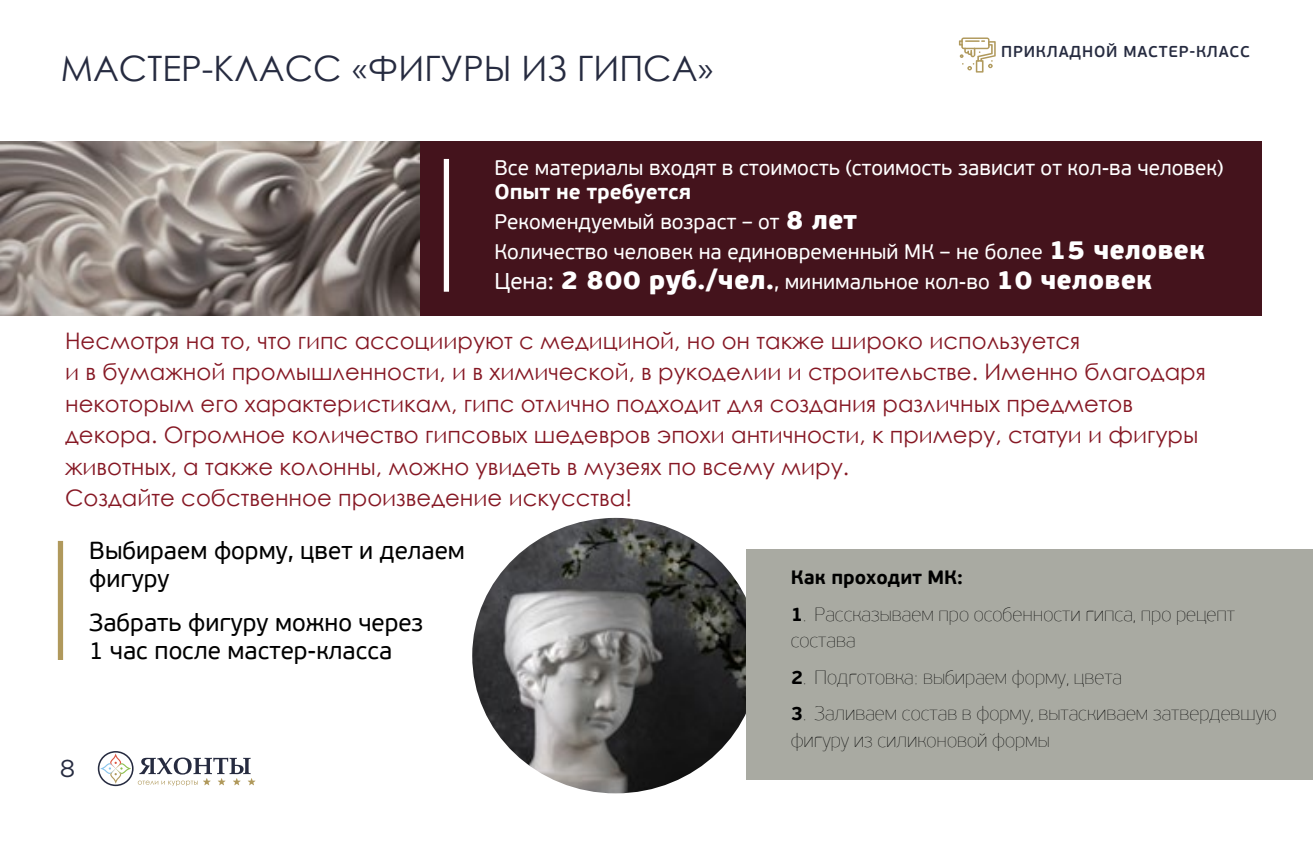
<style>
.page{position:relative;width:1313px;height:844px;background:#fff}
.page>*{position:absolute;margin:0;border:0;box-sizing:border-box;transform-origin:0 0}
.t1{font:35px "Century Gothic";color:#262b40}
.t2{font:900 26.25px "PF Beau Sans Pro";color:#fff}
.t3{font:24.5px/28px "PF Beau Sans Pro";color:#000}
.t4{font:24.5px "Gotham";color:#262b40}
.t5{font:22.75px/31.5px "Century Gothic";color:#861824}
.t6{font:21px/29.8px "PF Beau Sans Pro";color:#fff}
.t7{font:19.25px/26.2px "PF Beau Sans Pro X Thin";color:#000}
.t8{font:700 19.25px "PF Beau Sans Pro";color:#000}
.t9{font:600 15.75px "PF Beau Sans Pro";letter-spacing:.05em;color:#262b40}
.s1{font-family:"Montserrat"}
.s2{font-weight:700}
.s3{font-weight:900;font-size:26.25px}
.s4{font-weight:400;font-size:22.75px}
.s5{font-weight:400;font-size:21px}
.s6{font-family:"PF Beau Sans Pro";font-weight:700}
</style>
<div class="page">
<img style="left:472px;top:518px;width:275px;height:275px">
<svg style="left:98px;top:751px;width:157px;height:35px"></svg>
<div style="left:747px;top:549px;width:565px;height:231px;background:#a9aaa2"></div>
<div style="left:0;top:141px;width:1261px;height:174px;background:#44131c"></div>
<img style="left:0;top:141px;width:419px;height:174px">
<div style="left:444px;top:159px;width:5px;height:133px;background:#fff"></div>
<div style="left:58px;top:541px;width:5px;height:119px;background:#b0995c"></div>
<svg style="left:959px;top:37px;width:36px;height:36px"></svg>
<h1 class="t1" style="left:61px;top:44px;width:655px">МАСТЕР-КЛАСС <span class="s1">«</span>ФИГУРЫ ИЗ ГИПСА<span class="s1">»</span></h1>
<p class="t9" style="left:1001px;top:42px;width:250px">ПРИКЛАДНОЙ МАСТЕР-КЛАСС</p>
<p class="t6" style="left:494px;top:153px;width:730px">Все материалы входят в стоимость (стоимость зависит от кол-ва человек)</p>
<p class="t6" style="left:494px;top:178px;width:712px"><span class="s2">Опыт не требуется<br></span>Рекомендуемый возраст – от <span class="s3">8 лет<br></span>Количество человек на единовременный МК – не более <span class="s3">15 человек</span></p>
<p class="t2" style="left:494px;top:262px;width:659px"><span class="s4">Цена:</span> 2 800 руб./чел.<span class="s5">, минимальное кол-во</span> 10 человек</p>
<p class="t5" style="left:65px;top:324px;width:1142px">Несмотря на то, что гипс ассоциируют с медициной, но он также широко используется<br>и в бумажной промышленности, и в химической, в рукоделии и строительстве. Именно благодаря некоторым его характеристикам, гипс отлично подходит для создания различных предметов декора. Огромное количество гипсовых шедевров эпохи античности, к примеру, статуи и фигуры животных, а также колонны, можно увидеть в музеях по всему миру.<br>Создайте собственное произведение искусства!</p>
<p class="t3" style="left:89px;top:537px;width:377px">Выбираем форму, цвет и делаем фигуру</p>
<p class="t3" style="left:89px;top:609px;width:335px">Забрать фигуру можно через<br>1 час после мастер-класса</p>
<p class="t4" style="left:60px;top:752px;width:17px">8</p>
<p class="t8" style="left:790px;top:565px;width:174px">Как проходит МК:</p>
<p class="t7" style="left:790px;top:601px;width:446px"><span class="s6">1</span>. Рассказываем про особенности гипса, про рецепт состава</p>
<p class="t7" style="left:790px;top:664px;width:333px"><span class="s6">2</span>. Подготовка: выбираем форму, цвета</p>
<p class="t7" style="left:790px;top:700px;width:487px"><span class="s6">3</span>. Заливаем состав в форму, вытаскиваем затвердевшую фигуру из силиконовой формы</p>
</div>
